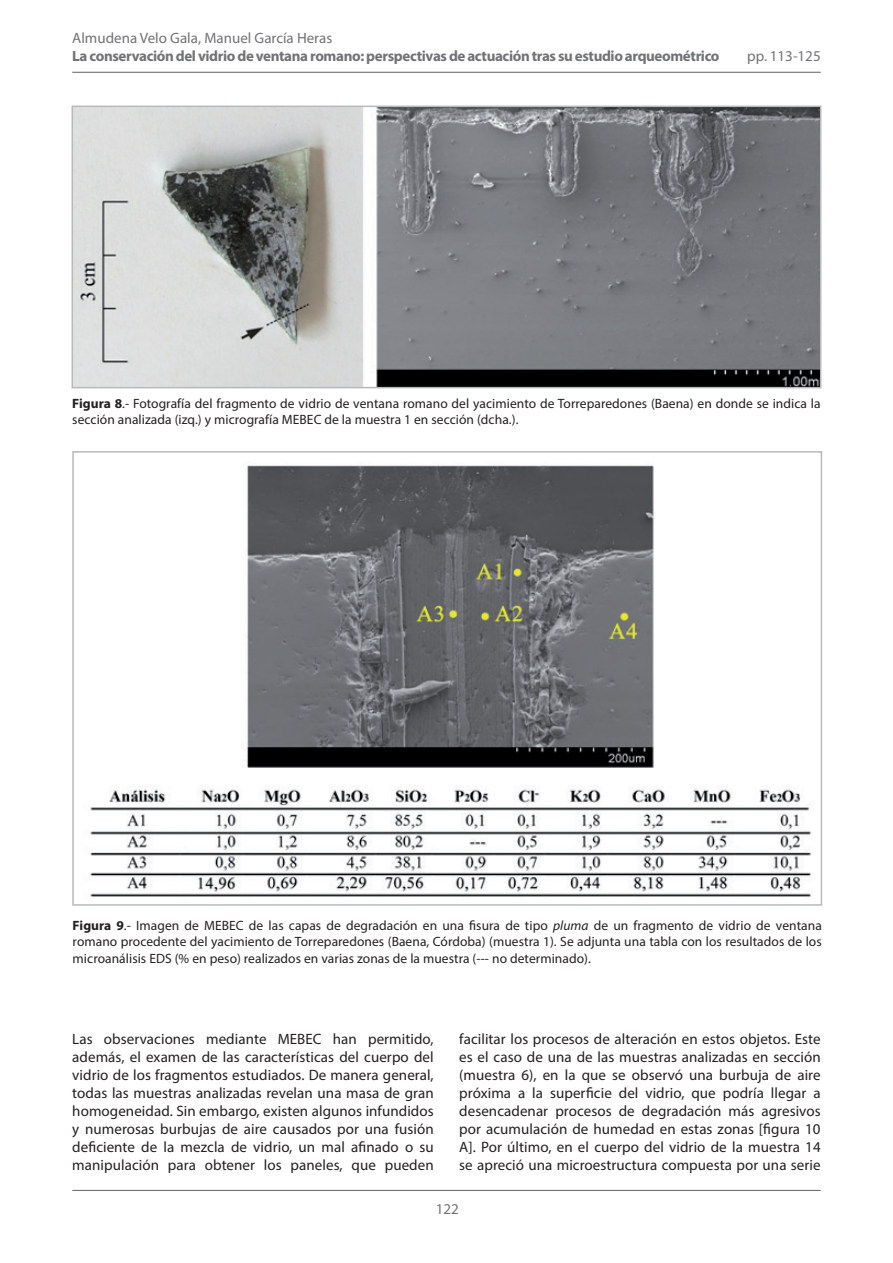
<style>
.page{position:relative;width:893px;height:1263px;background:#fff}
.page>*{position:absolute;margin:0;border:0;box-sizing:border-box;transform-origin:0 0}
.t1{font:15px/18px "Myriad Pro";letter-spacing:.005em;color:#231f20;text-align:justify}
.t2{font:700 15px "Myriad Pro";letter-spacing:-.025em;color:#717275}
.t3{font:15px "Myriad Pro";color:#717275}
.t4{font:13.5px/16.5px "Myriad Pro";letter-spacing:.005em;color:#231f20;text-align:justify}
.s1{font-weight:700}
.s2{font-style:italic}
</style>
<div class="page">
<hr style="left:72px;top:72px;width:749px;height:1px;background:#717275">
<hr style="left:72px;top:1190px;width:749px;height:1px;background:#717275">
<img style="left:90px;top:464px;width:723px;height:433px">
<div style="left:72px;top:451px;width:750px;height:455px;border:2px solid #b8b9bc"></div>
<img style="left:75px;top:109px;width:743px;height:276px">
<div style="left:72px;top:106px;width:749px;height:282px;border:2px solid #b8b9bc"></div>
<p class="t3" style="left:72px;top:29px;width:261px">Almudena Velo Gala, Manuel García Heras</p>
<p class="t2" style="left:72px;top:46px;width:649px">La conservación del vidrio de ventana romano: perspectivas de actuación tras su estudio arqueométrico</p>
<p class="t3" style="left:747px;top:47px;width:75px">pp. 113-125</p>
<p class="t4" style="left:72px;top:395px;width:750px"><span class="s1">Figura 8</span>.- Fotografía del fragmento de vidrio de ventana romano del yacimiento de Torreparedones (Baena) en donde se indica la sección analizada (izq.) y micrografía MEBEC de la muestra 1 en sección (dcha.).</p>
<p class="t4" style="left:73px;top:917px;width:751px"><span class="s1">Figura 9</span>.- Imagen de MEBEC de las capas de degradación en una fisura de tipo <span class="s2">pluma</span> de un fragmento de vidrio de ventana romano procedente del yacimiento de Torreparedones (Baena, Córdoba) (muestra 1). Se adjunta una tabla con los resultados de los microanálisis EDS (% en peso) realizados en varias zonas de la muestra (--- no determinado).</p>
<p class="t1" style="left:72px;top:1030px;width:363px">Las observaciones mediante MEBEC han permitido, además, el examen de las características del cuerpo del vidrio de los fragmentos estudiados. De manera general, todas las muestras analizadas revelan una masa de gran homogeneidad. Sin embargo, existen algunos infundidos y numerosas burbujas de aire causados por una fusión deficiente de la mezcla de vidrio, un mal afinado o su manipulación para obtener los paneles, que pueden</p>
<p class="t1" style="left:459px;top:1030px;width:363px">facilitar los procesos de alteración en estos objetos. Este es el caso de una de las muestras analizadas en sección (muestra 6), en la que se observó una burbuja de aire próxima a la superficie del vidrio, que podría llegar a desencadenar procesos de degradación más agresivos por acumulación de humedad en estas zonas [figura 10<br>A]. Por último, en el cuerpo del vidrio de la muestra 14 se apreció una microestructura compuesta por una serie</p>
<p class="t3" style="left:436px;top:1200px;width:25px">122</p>
</div>
